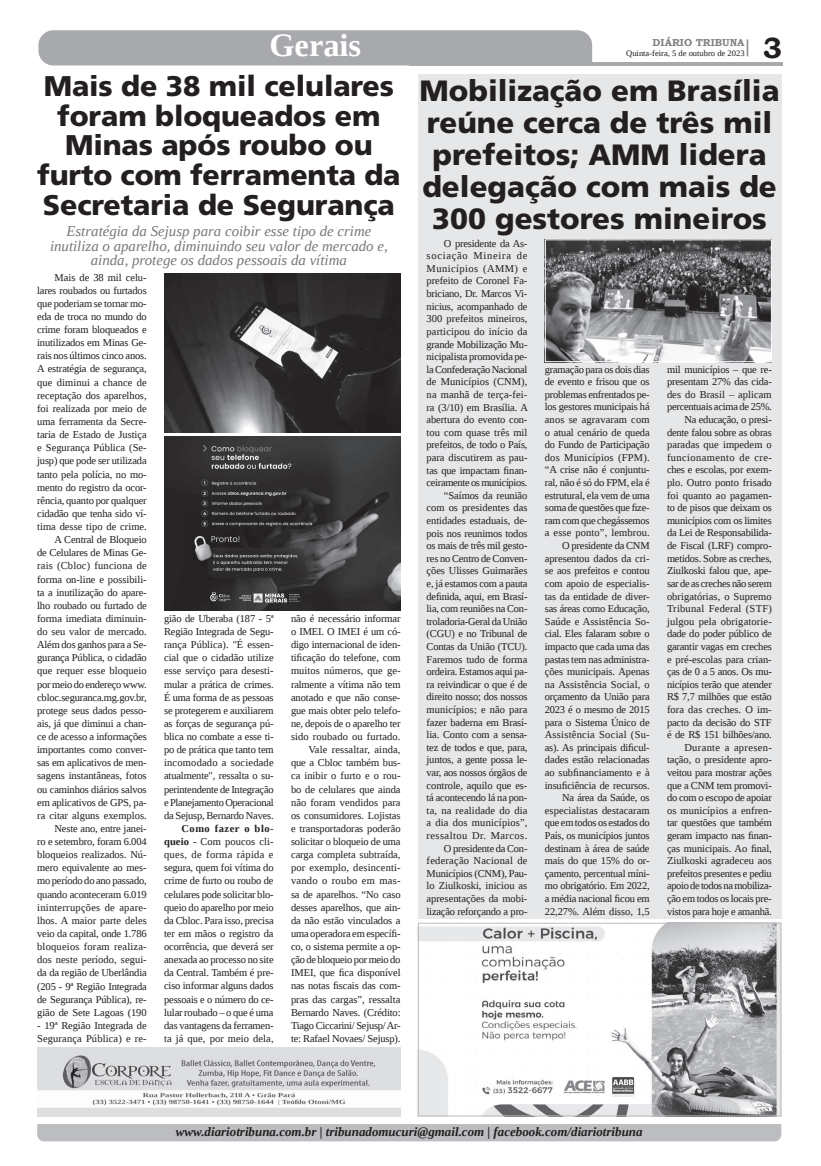
<style>
.page{position:relative;width:821px;height:1166px;background:#fff}
.page>*{position:absolute;margin:0;border:0;box-sizing:border-box;transform-origin:0 0}
.t1{font:700 32.38px "Liberation Serif";color:#fff}
.t2{font:900 29.31px/31.9px "Frutiger LT Std";color:#231f20;text-align:center}
.t3{font:700 29.31px "Bookman Old Style";color:#231f20}
.t4{font:900 28.44px/29.8px "Frutiger LT Std";letter-spacing:-.005em;color:#231f20;text-align:center}
.t5{font:italic 14.88px/14.9px "Liberation Serif";color:#76787b;text-align:center}
.t6{font:italic 700 12.95px "Liberation Serif";color:#231f20}
.t7{font:10.5px/12.6px "Liberation Serif";letter-spacing:-.015em;color:#231f20;text-align:right}
.t8{font:700 10.06px "Bookman Old Style";color:#808285}
.t9{font:8.4px "Liberation Serif";color:#231f20}
.s1{font-weight:700}
</style>
<div class="page">
<hr style="left:409px;top:62px;width:374px;height:3px;background:#a8a9ad">
<div style="left:38px;top:30px;width:554px;height:35px;background:#a8a9ad"></div>
<svg style="left:747px;top:39px;width:1px;height:17px"></svg>
<div style="left:37px;top:1124px;width:744px;height:17px;background:#bcbdc0"></div>
<div style="left:418px;top:74px;width:363px;height:845px;background:#e6e7e9"></div>
<img style="left:547px;top:241px;width:223px;height:119px">
<div style="left:545px;top:239px;width:227px;height:123px;border:1px solid #fff"></div>
<img style="left:164px;top:436px;width:237px;height:174px">
<img style="left:164px;top:273px;width:237px;height:159px">
<img style="left:37px;top:1047px;width:364px;height:69px">
<img style="left:420px;top:925px;width:359px;height:189px">
<div style="left:418px;top:923px;width:363px;height:193px;border:1px solid #bcbdc0"></div>
<h1 class="t1" style="left:269px;top:24px;width:93px">Gerais</h1>
<h3 class="t4" style="left:37px;top:71px;width:365px">Mais de 38 mil celulares foram bloqueados em<br>Minas após roubo ou furto com ferramenta da<br>Secretaria de Segurança</h3>
<h3 class="t5" style="left:50px;top:223px;width:339px">Estratégia da Sejusp para coibir esse tipo de crime inutiliza o aparelho, diminuindo seu valor de mercado e, ainda, protege os dados pessoais da vítima</h3>
<p class="t7" style="left:37px;top:270px;width:111px;line-height:13.1px">Mais de 38 mil celu&shy;lares roubados ou furtados que poderiam se tornar mo&shy;eda de troca no mundo do crime foram bloqueados e inutilizados em Minas Ge&shy;rais nos últimos cinco anos.<br>A estratégia de segurança, que diminui a chance de receptação dos aparelhos, foi realizada por meio de uma ferramenta da Secre&shy;taria de Estado de Justiça e Segurança Pública (Se&shy;jusp) que pode ser utilizada tanto pela polícia, no mo&shy;mento do registro da ocor&shy;rência, quanto por qualquer cidadão que tenha sido ví&shy;tima desse tipo de crime.<br>A Central de Bloqueio<br>de Celulares de Minas Ge&shy;rais (Cbloc) funciona de forma on-line e possibili&shy;ta a inutilização do apare&shy;lho roubado ou furtado de forma imediata diminuin&shy;do seu valor de mercado.<br>Além dos ganhos para a Se&shy;gurança Pública, o cidadão que requer esse bloqueio por meio do endereço www. cbloc.seguranca.mg.gov.br, protege seus dados pesso&shy;ais, já que diminui a chan&shy;ce de acesso a informações importantes como conver&shy;sas em aplicativos de men&shy;sagens instantâneas, fotos ou caminhos diários salvos em aplicativos de GPS, pa&shy;ra citar alguns exemplos.<br>Neste ano, entre janei-<br>ro e setembro, foram 6.004 bloqueios realizados. Nú&shy;mero equivalente ao mes&shy;mo período do ano passado, quando aconteceram 6.019 ininterrupções de apare&shy;lhos. A maior parte deles veio da capital, onde 1.786 bloqueios foram realiza&shy;dos neste período, segui&shy;da da região de Uberlândia (205 - 9ª Região Integrada de Segurança Pública), re&shy;gião de Sete Lagoas (190</p>
<p class="t7" style="left:37px;top:1019px;width:111px;line-height:13.1px;text-align:left">- 19ª Região Integrada de<br>Segurança Pública) e re-</p>
<p class="t7" style="left:164px;top:612px;width:111px;line-height:13.1px;text-align:justify">gião de Uberaba (187 - 5ª Região Integrada de Segu&shy;rança Pública). "É essen&shy;cial que o cidadão utilize esse serviço para desesti&shy;mular a prática de crimes.<br>É uma forma de as pessoas se protegerem e auxiliarem as forças de segurança pú&shy;blica no combate a esse ti&shy;po de prática que tanto tem incomodado a sociedade atualmente", ressalta o su&shy;perintendente de Integração e Planejamento Operacional da Sejusp, Bernardo Naves.</p>
<p class="t7" style="left:164px;top:822px;width:111px;line-height:13.1px;text-align:justify;text-indent:17px"><span class="s1">Como fazer o blo&shy;queio</span> - Com poucos cli&shy;ques, de forma rápida e segura, quem foi vítima do crime de furto ou roubo de celulares pode solicitar blo&shy;queio do aparelho por meio da Cbloc. Para isso, precisa ter em mãos o registro da ocorrência, que deverá ser anexada ao processo no site da Central. Também é pre&shy;ciso informar alguns dados pessoais e o número do ce&shy;lular roubado – o que é uma das vantagens da ferramen&shy;ta já que, por meio dela,</p>
<p class="t7" style="left:291px;top:612px;width:111px;line-height:13.1px">não é necessário informar o IMEI. O IMEI é um có&shy;digo internacional de iden&shy;tificação do telefone, com muitos números, que ge&shy;ralmente a vítima não tem anotado e que não conse&shy;gue mais obter pelo telefo&shy;ne, depois de o aparelho ter sido roubado ou furtado.<br>Vale ressaltar, ainda, que a Cbloc também bus&shy;ca inibir o furto e o rou&shy;bo de celulares que ainda não foram vendidos para os consumidores. Lojistas e transportadoras poderão solicitar o bloqueio de uma carga completa subtraída, por exemplo, desincenti&shy;vando o roubo em mas&shy;sa de aparelhos. “No caso desses aparelhos, que ain&shy;da não estão vinculados a uma operadora em específi&shy;co, o sistema permite a op&shy;ção de bloqueio por meio do<br>IMEI, que fica disponível nas notas fiscais das com&shy;pras das cargas”, ressalta<br>Bernardo Naves. (Crédito:<br>Tiago Ciccarini/ Sejusp/ Ar&shy;te: Rafael Novaes/ Sejusp).</p>
<p class="t8" style="left:653px;top:35px;width:93px">DIÁRIO TRIBUNA</p>
<p class="t9" style="left:626px;top:48px;width:120px">Quinta-feira, 5 de outubro de 2023</p>
<h2 class="t3" style="left:763px;top:27px;width:21px">3</h2>
<h2 class="t2" style="left:420px;top:75px;width:362px">Mobilização em Brasília reúne cerca de três mil prefeitos; AMM lidera delegação com mais de<br>300 gestores mineiros</h2>
<p class="t7" style="left:427px;top:237px;width:103px">O presidente da As&shy;sociação Mineira de<br>Municípios (AMM) e prefeito de Coronel Fa&shy;briciano, Dr. Marcos Vi&shy;nicius, acompanhado de<br>300 prefeitos mineiros, participou do início da grande Mobilização Mu&shy;nicipalista promovida pe&shy;la Confederação Nacional de Municípios (CNM), na manhã de terça-fei&shy;ra (3/10) em Brasília. A abertura do evento con&shy;tou com quase três mil prefeitos, de todo o País, para discutirem as pau&shy;tas que impactam finan&shy;ceiramente os municípios. “Saímos da reunião com os presidentes das entidades estaduais, de&shy;pois nos reunimos todos os mais de três mil gesto&shy;res no Centro de Conven&shy;ções Ulisses Guimarães e, já estamos com a pauta definida, aqui, em Brasí&shy;lia, com reuniões na Con&shy;troladoria-Geral da União (CGU) e no Tribunal de<br>Contas da União (TCU).<br>Faremos tudo de forma ordeira. Estamos aqui pa&shy;ra reivindicar o que é de direito nosso; dos nossos municípios; e não para fazer baderna em Brasí&shy;lia. Conto com a sensa&shy;tez de todos e que, para, juntos, a gente possa le&shy;var, aos nossos órgãos de controle, aquilo que es&shy;tá acontecendo lá na pon&shy;ta, na realidade do dia a dia dos municípios”, ressaltou Dr. Marcos.<br>O presidente da Con&shy;federação Nacional de<br>Municípios (CNM), Pau&shy;lo Ziulkoski, iniciou as apresentações da mobi&shy;lização reforçando a pro-</p>
<p class="t7" style="left:545px;top:363px;width:106px">gramação para os dois dias de evento e frisou que os problemas enfrentados pe&shy;los gestores municipais há anos se agravaram com o atual cenário de queda do Fundo de Participação dos Municípios (FPM). “A crise não é conjuntu&shy;ral, não é só do FPM, ela é estrutural, ela vem de uma soma de questões que fize&shy;ram com que chegássemos a esse ponto”, lembrou.<br>O presidente da CNM apresentou dados da cri&shy;se aos prefeitos e contou com apoio de especialis&shy;tas da entidade de diver&shy;sas áreas como Educação,<br>Saúde e Assistência So&shy;cial. Eles falaram sobre o impacto que cada uma das pastas tem nas administra&shy;ções municipais. Apenas na Assistência Social, o orçamento da União para<br>2023 é o mesmo de 2015 para o Sistema Único de<br>Assistência Social (Su&shy;as). As principais dificul&shy;dades estão relacionadas ao subfinanciamento e à insuficiência de recursos.<br>Na área da Saúde, os especialistas destacaram que em todos os estados do<br>País, os municípios juntos destinam à área de saúde mais do que 15% do or&shy;çamento, percentual míni&shy;mo obrigatório. Em 2022, a média nacional ficou em<br>22,27%. Além disso, 1,5</p>
<p class="t7" style="left:667px;top:363px;width:106px">mil municípios – que re&shy;presentam 27% das cida&shy;des do Brasil – aplicam percentuais acima de 25%.<br>Na educação, o presi&shy;dente falou sobre as obras paradas que impedem o funcionamento de cre&shy;ches e escolas, por exem&shy;plo. Outro ponto frisado foi quanto ao pagamen&shy;to de pisos que deixam os municípios com os limites da Lei de Responsabilida&shy;de Fiscal (LRF) compro&shy;metidos. Sobre as creches,<br>Ziulkoski falou que, ape&shy;sar de as creches não serem obrigatórias, o Supremo<br>Tribunal Federal (STF) julgou pela obrigatorie&shy;dade do poder público de garantir vagas em creches e pré-escolas para crian&shy;ças de 0 a 5 anos. Os mu&shy;nicípios terão que atender<br>R$ 7,7 milhões que estão fora das creches. O im&shy;pacto da decisão do STF é de R$ 151 bilhões/ano.<br>Durante a apresen&shy;tação, o presidente apro&shy;veitou para mostrar ações que a CNM tem promovi&shy;do com o escopo de apoiar os municípios a enfren&shy;tar questões que também geram impacto nas finan&shy;ças municipais. Ao final,<br>Ziulkoski agradeceu aos prefeitos presentes e pediu apoio de todos na mobiliza&shy;ção em todos os locais pre&shy;vistos para hoje e amanhã.</p>
<p class="t6" style="left:176px;top:1123px;width:468px">www.diariotribuna.com.br | tribunadomucuri@gmail.com | facebook.com/diariotribuna</p>
</div>
